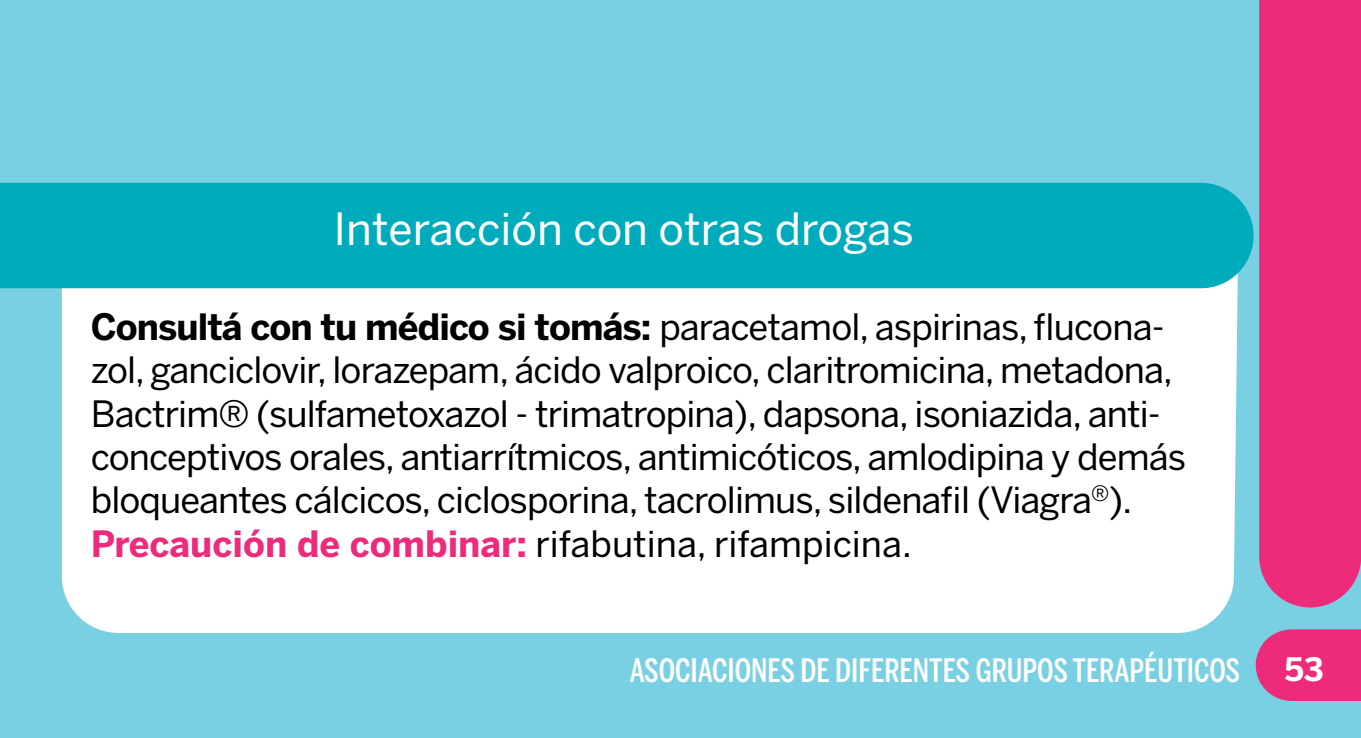
<style>
.page{position:relative;width:1361px;height:738px;background:#fff}
.page>*{position:absolute;margin:0;border:0;box-sizing:border-box;transform-origin:0 0}
.t1{font:44px "Benton Sans";color:#fff}
.t2{font:36px/43.2px "Benton Sans";letter-spacing:-.025em;color:#000}
.t3{font:500 32px "Benton Sans Comp";color:#fff}
.t4{font:700 32px "Benton Sans";color:#fff}
.s1{font-weight:700}
.s2{font-weight:700;color:#ee2a7b}
</style>
<div class="page">
<div style="left:0;top:0;width:1361px;height:737px;background:#7ad0e3"></div>
<svg style="left:1255px;top:629px;width:106px;height:71px;background:#e43783"></svg>
<div style="left:1259px;top:0;width:102px;height:607px;background:#ee2a7b"></div>
<div style="left:62px;top:288px;width:1176px;height:344px;background:#fff"></div>
<div style="left:0;top:183px;width:1253px;height:105px;background:#00abbb"></div>
<p class="t1" style="left:333px;top:203px;width:582px">Interacción con otras drogas</p>
<p class="t2" style="left:91px;top:305px;width:1097px"><span class="s1">Consultá con tu médico si tomás:</span> paracetamol, aspirinas, flucona&shy;zol, ganciclovir, lorazepam, ácido valproico, claritromicina, metadona, Bactrim® (sulfametoxazol - trimatropina), dapsona, isoniazida, anti&shy;conceptivos orales, antiarrítmicos, antimicóticos, amlodipina y demás bloqueantes cálcicos, ciclosporina, tacrolimus, sildenafil (Viagra<sup>®</sup>).<br><span class="s2">Precaución de combinar:</span> rifabutina, rifampicina.</p>
<p class="t3" style="left:630px;top:651px;width:612px">ASOCIACIONES DE DIFERENTES GRUPOS TERAPÉUTICOS</p>
<p class="t4" style="left:1284px;top:650px;width:41px">53</p>
</div>
